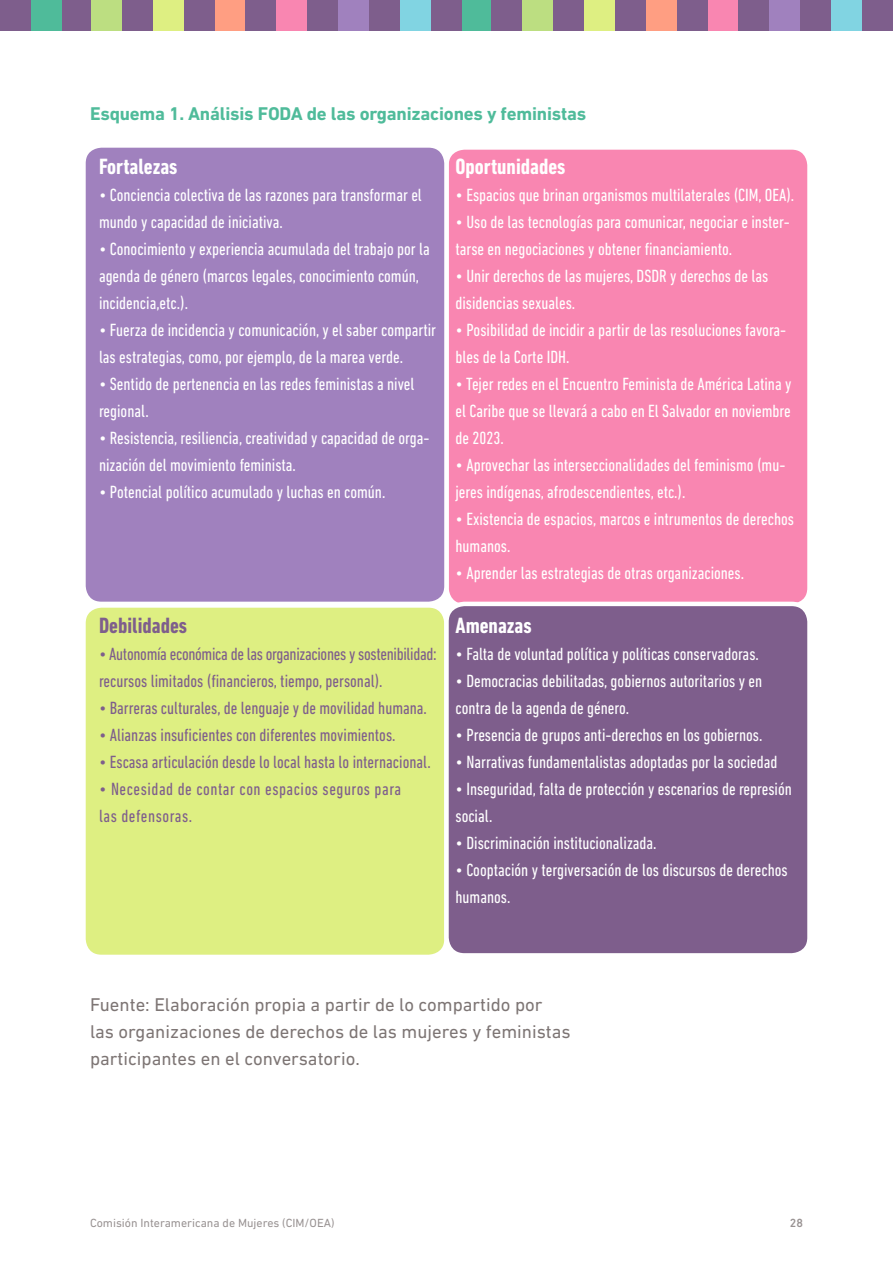
<style>
.page{position:relative;width:893px;height:1263px;background:#fff}
.page>*{position:absolute;margin:0;border:0;box-sizing:border-box;transform-origin:0 0}
.t1{font:700 condensed 22.5px "DIN Next LT Pro";color:#fff}
.t2{font:700 condensed 22.5px "DIN Next LT Pro";color:#7e5e8c}
.t3{font:18.75px/27px "DIN Next LT Pro";color:#7d7574}
.t4{font:700 18.75px "DIN Next LT Pro";letter-spacing:-.01em;color:#4fbb9a}
.t5{font:condensed 18px/27px "DIN Next LT Pro";color:#fff}
.t6{font:condensed 18px/27px "DIN Next LT Pro";color:#7e5e8c}
.t7{font:condensed 18px/27px "DIN Next LT Pro";letter-spacing:.03em;color:#7e5e8c}
.t8{font:12px "DIN Next LT Pro";color:#999393}
.t9{font:500 12px "DIN Next LT Pro";color:#999393}
</style>
<div class="page">
<div style="left:462px;top:0;width:31px;height:31px;background:#4fbb9a"></div>
<div style="left:91px;top:0;width:31px;height:31px;background:#bcde81"></div>
<div style="left:522px;top:0;width:31px;height:31px;background:#bcde81"></div>
<div style="left:153px;top:0;width:31px;height:31px;background:#deef82"></div>
<div style="left:584px;top:0;width:31px;height:31px;background:#deef82"></div>
<div style="left:215px;top:0;width:30px;height:31px;background:#ff9e82"></div>
<div style="left:646px;top:0;width:31px;height:31px;background:#ff9e82"></div>
<div style="left:276px;top:0;width:31px;height:31px;background:#f986b1"></div>
<div style="left:707px;top:0;width:31px;height:31px;background:#f986b1"></div>
<div style="left:338px;top:0;width:31px;height:31px;background:#a081be"></div>
<div style="left:769px;top:0;width:31px;height:31px;background:#a081be"></div>
<div style="left:400px;top:0;width:31px;height:31px;background:#81d4e2"></div>
<div style="left:831px;top:0;width:31px;height:31px;background:#81d4e2"></div>
<div style="left:862px;top:0;width:31px;height:31px;background:#7e5e8c"></div>
<div style="left:800px;top:0;width:31px;height:31px;background:#7e5e8c"></div>
<div style="left:738px;top:0;width:31px;height:31px;background:#7e5e8c"></div>
<div style="left:677px;top:0;width:30px;height:31px;background:#7e5e8c"></div>
<div style="left:615px;top:0;width:31px;height:31px;background:#7e5e8c"></div>
<div style="left:553px;top:0;width:31px;height:31px;background:#7e5e8c"></div>
<div style="left:491px;top:0;width:31px;height:31px;background:#7e5e8c"></div>
<div style="left:431px;top:0;width:31px;height:31px;background:#7e5e8c"></div>
<div style="left:369px;top:0;width:31px;height:31px;background:#7e5e8c"></div>
<div style="left:307px;top:0;width:31px;height:31px;background:#7e5e8c"></div>
<div style="left:245px;top:0;width:31px;height:31px;background:#7e5e8c"></div>
<div style="left:184px;top:0;width:31px;height:31px;background:#7e5e8c"></div>
<div style="left:122px;top:0;width:31px;height:31px;background:#7e5e8c"></div>
<div style="left:60px;top:0;width:31px;height:31px;background:#7e5e8c"></div>
<div style="left:0;top:0;width:31px;height:31px;background:#7e5e8c"></div>
<div style="left:31px;top:0;width:31px;height:31px;background:#4fbb9a"></div>
<div style="left:83px;top:605px;width:363px;height:352px;background:#deef82;border-radius:18px"></div>
<div style="left:81px;top:603px;width:368px;height:356px;border:4px solid #fff;border-radius:18px"></div>
<div style="left:446px;top:147px;width:363px;height:459px;background:#f986b1;border-radius:18px"></div>
<div style="left:444px;top:145px;width:368px;height:463px;border:4px solid #fff;border-radius:18px"></div>
<div style="left:83px;top:145px;width:363px;height:459px;background:#a081be;border-radius:18px"></div>
<div style="left:81px;top:143px;width:368px;height:463px;border:4px solid #fff;border-radius:18px"></div>
<div style="left:446px;top:604px;width:363px;height:351px;background:#7e5e8c;border-radius:18px"></div>
<div style="left:444px;top:602px;width:368px;height:356px;border:4px solid #fff;border-radius:18px"></div>
<p class="t4" style="left:90px;top:102px;width:498px">Esquema 1. Análisis FODA de las organizaciones y feministas</p>
<p class="t1" style="left:99px;top:153px;width:80px">Fortalezas</p>
<p class="t5" style="left:99px;top:181px;width:324px">• Conciencia colectiva de las razones para transformar el mundo y capacidad de iniciativa.</p>
<p class="t5" style="left:99px;top:235px;width:332px">• Conocimiento y experiencia acumulada del trabajo por la agenda de género (marcos legales, conocimiento común, incidencia,etc.).</p>
<p class="t5" style="left:99px;top:316px;width:339px">• Fuerza de incidencia y comunicación, y el saber compartir las estrategias, como, por ejemplo, de la marea verde.</p>
<p class="t5" style="left:99px;top:370px;width:317px">• Sentido de pertenencia en las redes feministas a nivel regional.</p>
<p class="t5" style="left:99px;top:424px;width:332px">• Resistencia, resiliencia, creatividad y capacidad de orga&shy;nización del movimiento feminista.</p>
<p class="t5" style="left:99px;top:478px;width:288px">• Potencial político acumulado y luchas en común.</p>
<p class="t1" style="left:455px;top:153px;width:111px">Oportunidades</p>
<p class="t5" style="left:455px;top:181px;width:340px">• Espacios que brinan organismos multilaterales (CIM, OEA).</p>
<p class="t5" style="left:455px;top:208px;width:336px">• Uso de las tecnologías para comunicar, negociar e inster&shy;tarse en negociaciones y obtener financiamiento.</p>
<p class="t5" style="left:455px;top:262px;width:314px">• Unir derechos de las mujeres, DSDR y derechos de las disidencias sexuales.</p>
<p class="t5" style="left:455px;top:316px;width:332px">• Posibilidad de incidir a partir de las resoluciones favora&shy;bles de la Corte IDH.</p>
<p class="t5" style="left:455px;top:370px;width:338px;text-align:justify">• Tejer redes en el Encuentro Feminista de América Latina y el Caribe que se llevará a cabo en El Salvador en noviembre de 2023.</p>
<p class="t5" style="left:455px;top:451px;width:331px">• Aprovechar las interseccionalidades del feminismo (mu&shy;jeres indígenas, afrodescendientes, etc.).</p>
<p class="t5" style="left:455px;top:505px;width:340px">• Existencia de espacios, marcos e intrumentos de derechos humanos.</p>
<p class="t5" style="left:455px;top:559px;width:290px">• Aprender las estrategias de otras organizaciones.</p>
<p class="t1" style="left:455px;top:612px;width:78px">Amenazas</p>
<p class="t5" style="left:455px;top:640px;width:305px">• Falta de voluntad política y políticas conservadoras.</p>
<p class="t5" style="left:455px;top:667px;width:308px">• Democracias debilitadas, gobiernos autoritarios y en contra de la agenda de género.</p>
<p class="t5" style="left:455px;top:721px;width:308px">• Presencia de grupos anti-derechos en los gobiernos.</p>
<p class="t5" style="left:455px;top:748px;width:323px">• Narrativas fundamentalistas adoptadas por la sociedad</p>
<p class="t5" style="left:455px;top:775px;width:338px">• Inseguridad, falta de protección y escenarios de represión social.</p>
<p class="t5" style="left:455px;top:829px;width:203px">• Discriminación institucionalizada.</p>
<p class="t5" style="left:455px;top:856px;width:334px">• Cooptación y tergiversación de los discursos de derechos humanos.</p>
<p class="t2" style="left:99px;top:612px;width:90px">Debilidades</p>
<p class="t6" style="left:99px;top:640px;width:339px">• Autonomía económica de las organizaciones y sostenibilidad: recursos limitados (financieros, tiempo, personal).</p>
<p class="t6" style="left:99px;top:694px;width:329px">• Barreras culturales, de lenguaje y de movilidad humana.</p>
<p class="t6" style="left:99px;top:721px;width:298px">• Alianzas insuficientes con diferentes movimientos.</p>
<p class="t6" style="left:99px;top:748px;width:333px">• Escasa articulación desde lo local hasta lo internacional.</p>
<p class="t7" style="left:99px;top:775px;width:304px">• Necesidad de contar con espacios seguros para las defensoras.</p>
<p class="t3" style="left:90px;top:991px;width:482px">Fuente: Elaboración propia a partir de lo compartido por las organizaciones de derechos de las mujeres y feministas participantes en el conversatorio.</p>
<p class="t8" style="left:90px;top:1216px;width:246px">Comisión Interamericana de Mujeres (CIM/OEA)</p>
<p class="t9" style="left:790px;top:1216px;width:15px">28</p>
</div>
